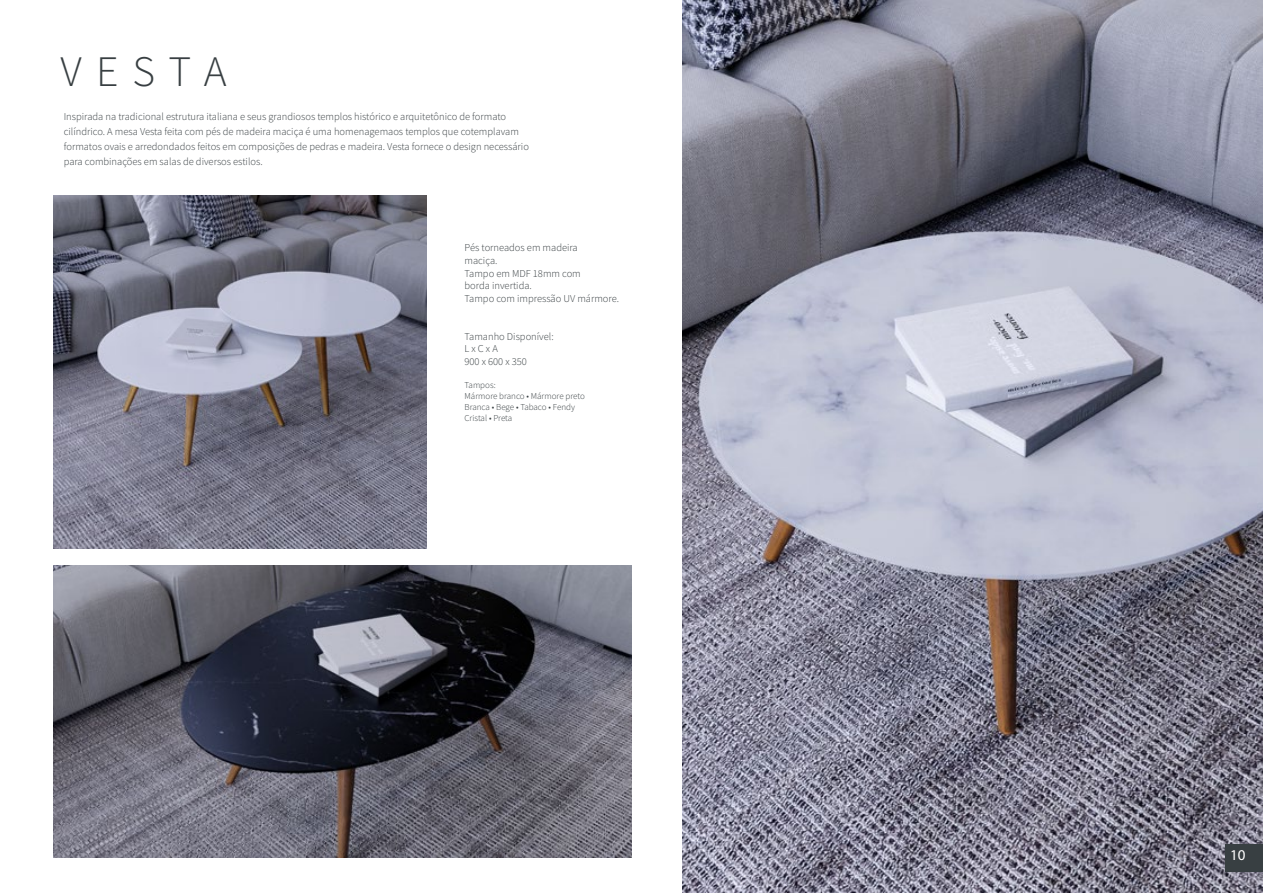
<style>
.page{position:relative;width:1263px;height:893px;background:#fff}
.page>*{position:absolute;margin:0;border:0;box-sizing:border-box;transform-origin:0 0}
.t1{font:300 43.5px "Source Sans Pro";letter-spacing:.315em;color:#383f42}
.t2{font:15px "Myriad Pro";color:#fff}
.t3{font:300 10.5px/12.6px "Source Sans Pro";color:#383f42}
.t4{font:300 9px/10.8px "Source Sans Pro";color:#383f42}
</style>
<div class="page">
<img style="left:682px;top:0;width:581px;height:893px">
<img style="left:53px;top:566px;width:578px;height:292px">
<img style="left:53px;top:195px;width:374px;height:353px">
<div style="left:1225px;top:844px;width:38px;height:28px;background:#383f42"></div>
<h1 class="t1" style="left:61px;top:45px;width:168px">VESTA</h1>
<p class="t3" style="left:64px;top:109px;width:467px;line-height:15px">Inspirada na tradicional estrutura italiana e seus grandiosos templos histórico e arquitetônico de formato cilíndrico. A mesa Vesta feita com pés de madeira maciça é uma homenagemaos templos que cotemplavam formatos ovais e arredondados feitos em composições de pedras e madeira. Vesta fornece o design necessário para combinações em salas de diversos estilos.</p>
<p class="t3" style="left:465px;top:242px;width:156px">Pés torneados em madeira<br>maciça.<br>Tampo em MDF 18mm com<br>borda invertida.<br>Tampo com impressão UV mármore.</p>
<p class="t3" style="left:465px;top:330px;width:91px">Tamanho Disponível:<br>L x C x A<br>900 x 600 x 350</p>
<p class="t4" style="left:465px;top:380px;width:122px">Tampos:<br>Mármore branco • Mármore preto<br>Branca • Bege • Tabaco • Fendy<br>Cristal • Preta</p>
<h2 class="t2" style="left:1230px;top:846px;width:17px">10</h2>
</div>
